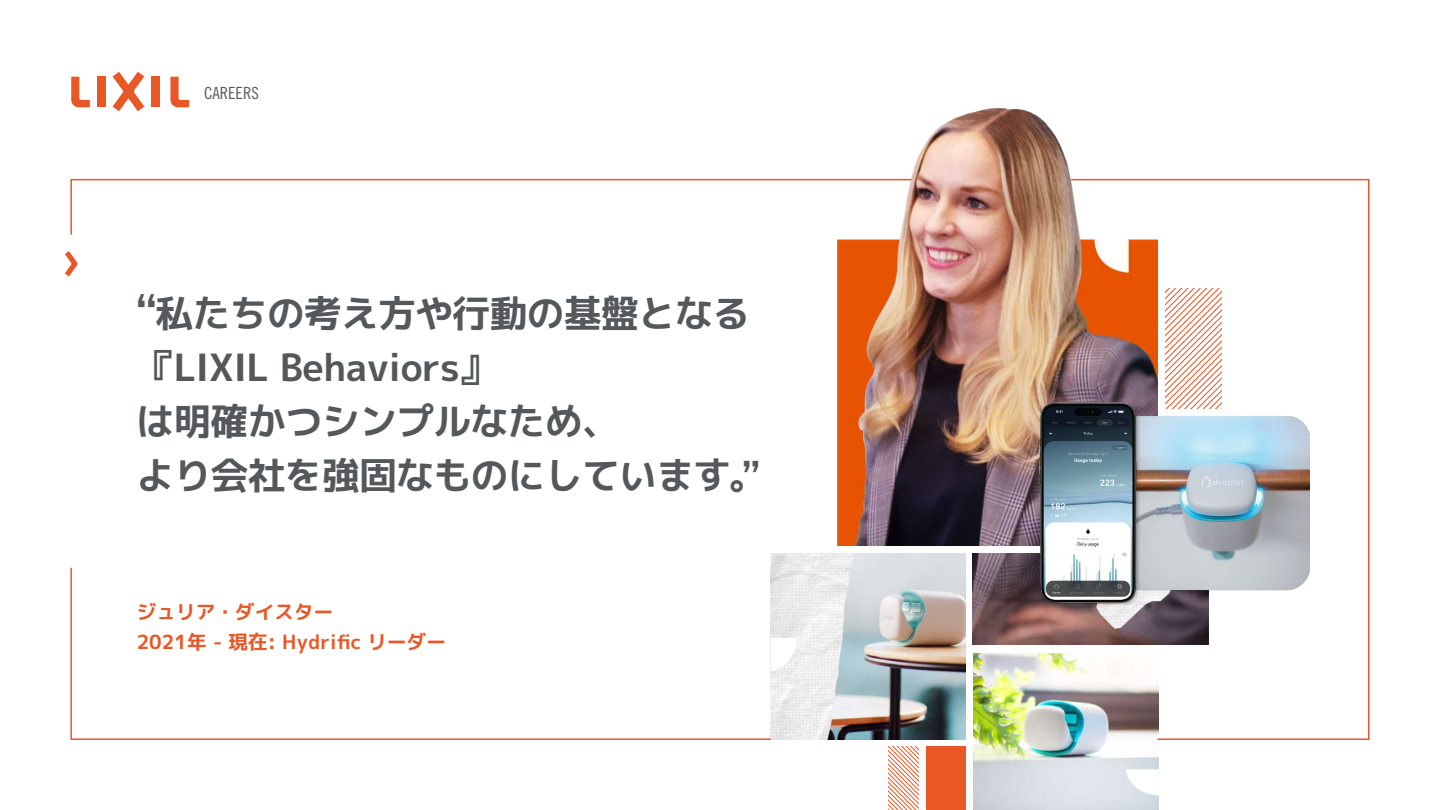
<style>
.page{position:relative;width:1440px;height:810px;background:#fff}
.page>*{position:absolute;margin:0;border:0;box-sizing:border-box;transform-origin:0 0}
.t1{font:700 37.5px/54px "MPLUS1 p";letter-spacing:-.01em;color:#54585a}
.t2{font:700 19.5px/29.9px "MPLUS1 p";letter-spacing:.005em;color:#e85725}
.t3{font:16.73px "Trade Gothic LT Std Cn 18";color:#56595b}
.s1{font-family:"Trade Gothic LT Std";font-size:45px;color:#565a5c}
.s2{font-family:"Trade Gothic";font-size:39px}
</style>
<div class="page">
<img style="left:974px;top:654px;width:184px;height:156px">
<img style="left:771px;top:553px;width:194px;height:186px">
<svg style="left:889px;top:747px;width:29px;height:63px"></svg>
<img style="left:837px;top:108px;width:234px;height:437px">
<svg style="left:71px;top:77px;width:19px;height:30px"></svg>
<svg style="left:170px;top:77px;width:19px;height:30px"></svg>
<div style="left:97px;top:76px;width:8px;height:31px;background:#e85725"></div>
<div style="left:151px;top:76px;width:8px;height:31px;background:#e85725"></div>
<svg style="left:113px;top:72px;width:31px;height:39px"></svg>
<svg style="left:65px;top:251px;width:13px;height:25px"></svg>
<svg style="left:70px;top:566px;width:702px;height:174px"></svg>
<svg style="left:1069px;top:178px;width:301px;height:563px"></svg>
<svg style="left:70px;top:178px;width:843px;height:58px"></svg>
<svg style="left:1125px;top:769px;width:34px;height:27px"></svg>
<svg style="left:771px;top:638px;width:26px;height:33px"></svg>
<div style="left:926px;top:747px;width:39px;height:63px;background:#e85725"></div>
<img style="left:973px;top:553px;width:235px;height:92px">
<img style="left:1023px;top:393px;width:287px;height:226px">
<p class="t3" style="left:204px;top:83px;width:56px">CAREERS</p>
<p class="t1" style="left:137px;top:286px;width:631px"><span class="s1">“</span>私たちの考え方や行動の基盤となる『LIXIL Behaviors』<br>は明確かつシンプルなため、<br>より会社を強固なものにしています。<span class="s2">”</span></p>
<p class="t2" style="left:137px;top:597px;width:311px">ジュリア・ダイスター<br>2021年 - 現在: Hydrific リーダー</p>
</div>
